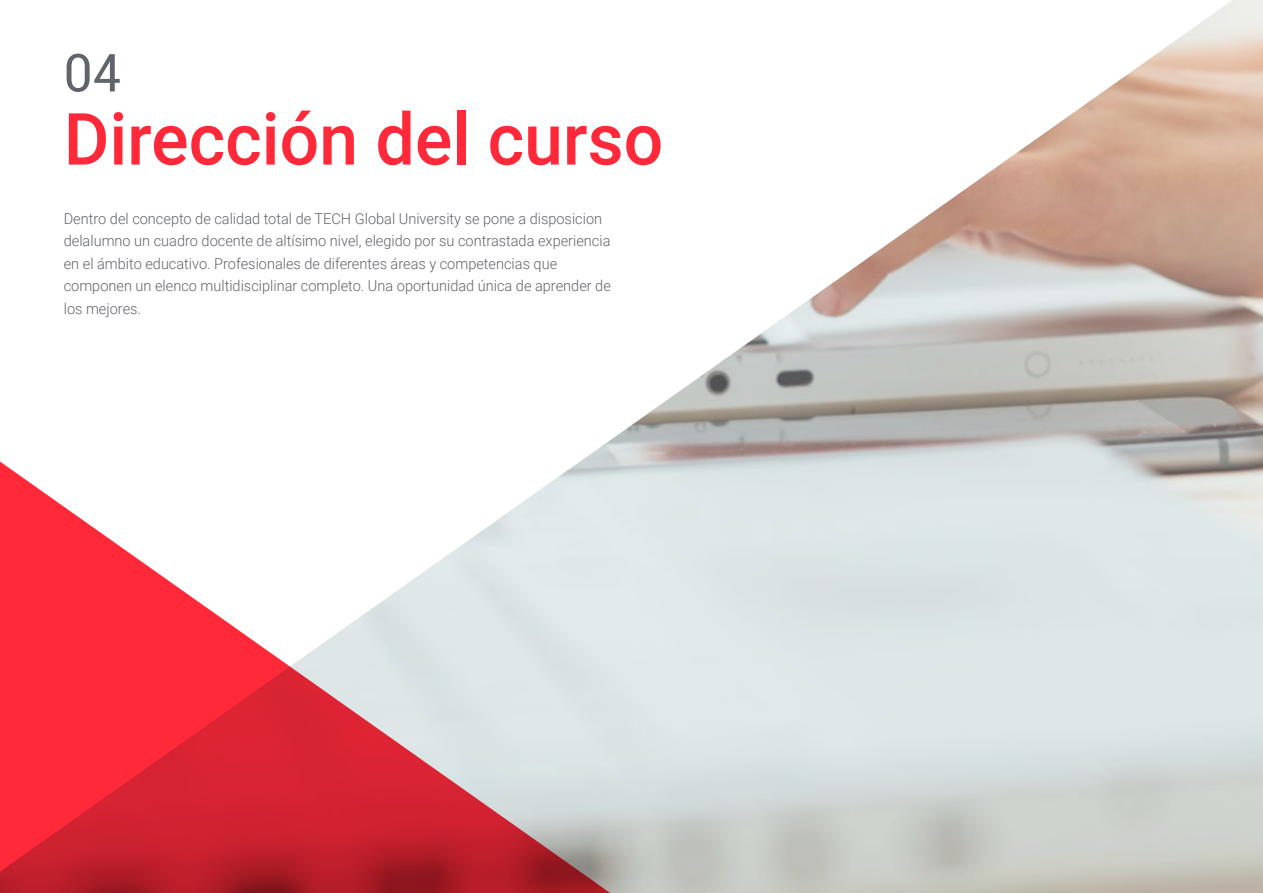
<style>
.page{position:relative;width:1263px;height:893px;background:#fff}
.page>*{position:absolute;margin:0;border:0;box-sizing:border-box;transform-origin:0 0}
.t1{font:500 72px "Roboto";color:#ff293a}
.t2{font:52.5px "Roboto";color:#61646a}
.t3{font:300 15px/22.5px "Roboto";color:#61646a}
</style>
<div class="page">
<img style="left:602px;top:0;width:661px;height:893px">
<svg style="left:0;top:446px;width:640px;height:447px"></svg>
<h2 class="t2" style="left:64px;top:36px;width:59px">04</h2>
<h1 class="t1" style="left:64px;top:89px;width:601px">Dirección del curso</h1>
<p class="t3" style="left:64px;top:207px;width:549px">Dentro del concepto de calidad total de TECH Global University se pone a disposicion delalumno un cuadro docente de altísimo nivel, elegido por su contrastada experiencia en el ámbito educativo. Profesionales de diferentes áreas y competencias que componen un elenco multidisciplinar completo. Una oportunidad única de aprender de los mejores.</p>
</div>
